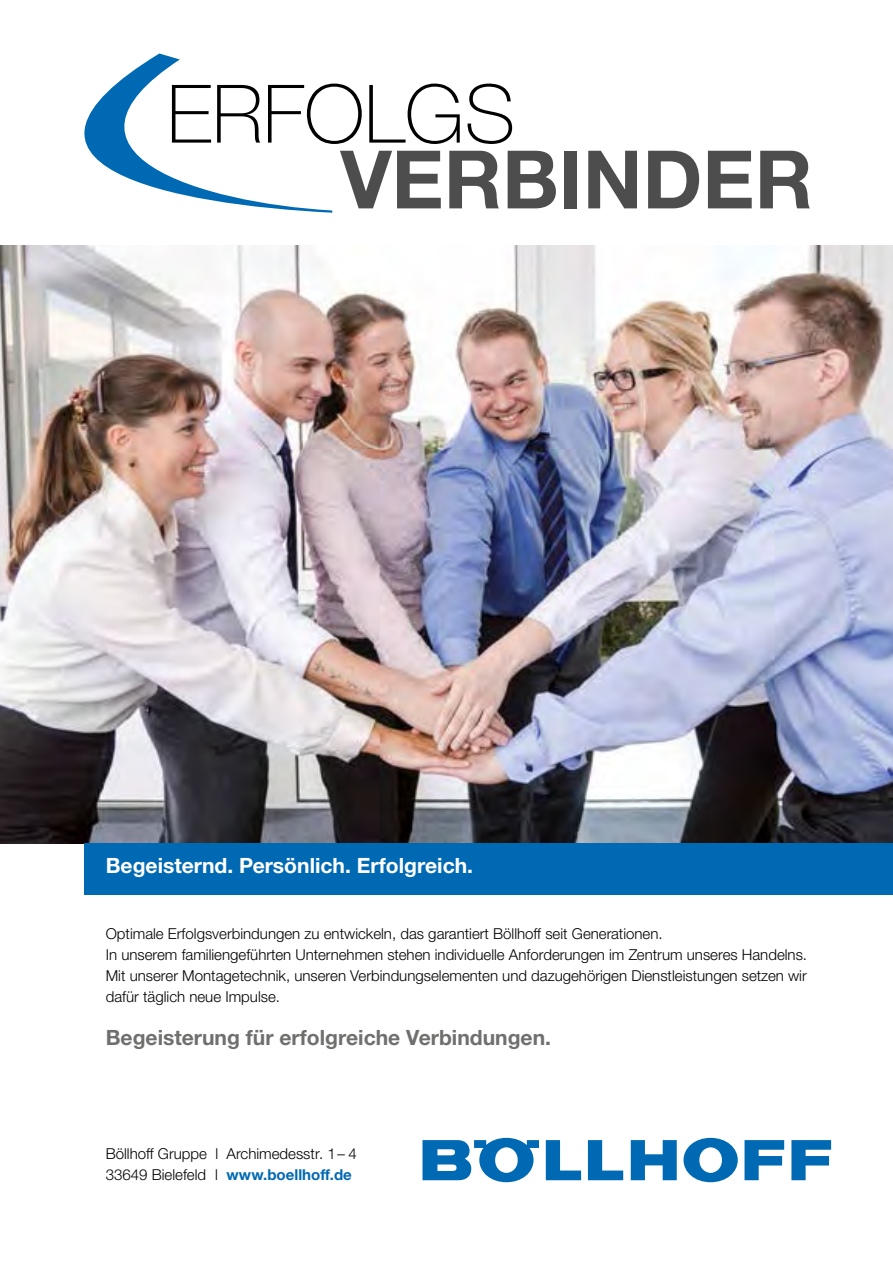
<style>
.page{position:relative;width:893px;height:1263px;background:#fff}
.page>*{position:absolute;margin:0;border:0;box-sizing:border-box;transform-origin:0 0}
.t1{font:700 21px "Helvetica Neue LTW1 G";color:#6f6f6e}
.t2{font:700 21px "Helvetica Neue LTW1 G";color:#fff}
.t3{font:300 15px/21px "Helvetica Neue LTW1 G";color:#000}
.s1{font-weight:700;color:#0069b4}
</style>
<div class="page">
<img style="left:0;top:246px;width:893px;height:597px">
<div style="left:84px;top:843px;width:809px;height:51px;background:#0069b4"></div>
<div style="left:564px;top:151px;width:13px;height:57px;background:#4d4d4d"></div>
<svg style="left:588px;top:151px;width:49px;height:57px"></svg>
<svg style="left:648px;top:151px;width:51px;height:57px"></svg>
<svg style="left:708px;top:151px;width:44px;height:57px"></svg>
<svg style="left:760px;top:151px;width:50px;height:57px"></svg>
<svg style="left:84px;top:53px;width:472px;height:160px"></svg>
<svg style="left:546px;top:1140px;width:35px;height:40px"></svg>
<svg style="left:631px;top:1140px;width:46px;height:40px"></svg>
<svg style="left:744px;top:1140px;width:40px;height:40px"></svg>
<svg style="left:588px;top:1140px;width:35px;height:40px"></svg>
<svg style="left:791px;top:1140px;width:40px;height:40px"></svg>
<svg style="left:683px;top:1138px;width:55px;height:44px"></svg>
<svg style="left:422px;top:1138px;width:117px;height:44px"></svg>
<h1 class="t2" style="left:106px;top:853px;width:369px">Begeisternd. Persönlich. Erfolgreich.</h1>
<p class="t3" style="left:106px;top:923px;width:703px">Optimale Erfolgsverbindungen zu entwickeln, das garantiert Böllhoff seit Generationen.<br>In unserem familiengeführten Unternehmen stehen individuelle Anforderungen im Zentrum unseres Handelns.<br>Mit unserer Montagetechnik, unseren Verbindungselementen und dazugehörigen Dienstleistungen setzen wir dafür täglich neue Impulse.</p>
<h1 class="t1" style="left:106px;top:1024px;width:447px">Begeisterung für erfolgreiche Verbindungen.</h1>
<p class="t3" style="left:106px;top:1143px;width:253px">Böllhoff Gruppe l Archimedesstr. 1– 4<br>33649 Bielefeld l <span class="s1">www.boellhoff.de</span></p>
</div>
